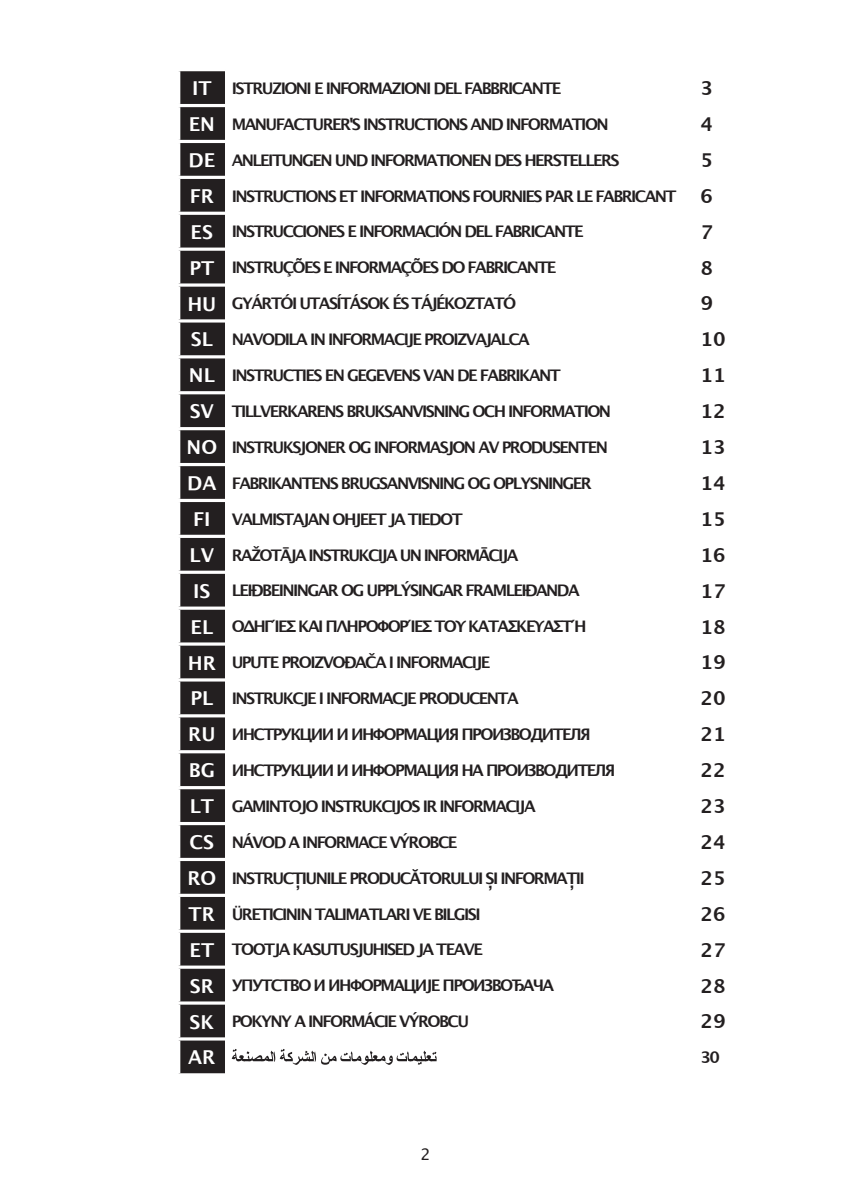
<style>
.page{position:relative;width:851px;height:1191px;background:#fff}
.page>*{position:absolute;margin:0;border:0;box-sizing:border-box;transform-origin:0 0}
.t1{font:700 19.2px "Lucida Grande";color:#fff}
.t2{font:700 19px "Lucida Grande";color:#231f20}
.t3{font:700 16px "Lucida Grande";letter-spacing:-.1em;color:#231f20}
.t4{font:16px "Lucida Grande";color:#231f20}
.s1{font-size:19.2px;color:#fff}
</style>
<div class="page">
<svg style="left:180px;top:71px;width:45px;height:1002px;background:#2d292a"></svg>
<hr style="left:177px;top:104px;width:48px;height:3px;background:#fff">
<hr style="left:177px;top:140px;width:48px;height:3px;background:#fff">
<hr style="left:177px;top:176px;width:48px;height:3px;background:#fff">
<hr style="left:177px;top:212px;width:48px;height:3px;background:#fff">
<svg style="left:178px;top:247px;width:47px;height:4px"></svg>
<svg style="left:178px;top:283px;width:47px;height:4px"></svg>
<hr style="left:177px;top:319px;width:48px;height:3px;background:#fff">
<hr style="left:177px;top:355px;width:48px;height:3px;background:#fff">
<hr style="left:177px;top:391px;width:48px;height:3px;background:#fff">
<hr style="left:177px;top:427px;width:48px;height:3px;background:#fff">
<hr style="left:177px;top:463px;width:48px;height:3px;background:#fff">
<hr style="left:177px;top:499px;width:48px;height:3px;background:#fff">
<hr style="left:177px;top:535px;width:48px;height:3px;background:#fff">
<svg style="left:178px;top:570px;width:47px;height:4px"></svg>
<svg style="left:178px;top:606px;width:47px;height:4px"></svg>
<hr style="left:177px;top:642px;width:48px;height:3px;background:#fff">
<hr style="left:177px;top:678px;width:48px;height:3px;background:#fff">
<hr style="left:177px;top:714px;width:48px;height:3px;background:#fff">
<hr style="left:177px;top:750px;width:48px;height:3px;background:#fff">
<hr style="left:177px;top:786px;width:48px;height:3px;background:#fff">
<hr style="left:177px;top:822px;width:48px;height:3px;background:#fff">
<hr style="left:177px;top:858px;width:48px;height:3px;background:#fff">
<svg style="left:178px;top:893px;width:47px;height:4px"></svg>
<svg style="left:178px;top:929px;width:47px;height:4px"></svg>
<hr style="left:177px;top:965px;width:48px;height:3px;background:#fff">
<hr style="left:177px;top:1001px;width:48px;height:3px;background:#fff">
<hr style="left:177px;top:1037px;width:48px;height:3px;background:#fff">
<svg style="left:232px;top:1049px;width:204px;height:16px"></svg>
<p class="t3" style="left:192px;top:75px;width:371px"><span class="s1">IT</span> ISTRUZIONI E INFORMAZIONI DEL FABBRICANTE</p>
<p class="t2" style="left:700px;top:73px;width:14px">3</p>
<p class="t3" style="left:189px;top:111px;width:421px"><span class="s1">EN</span> MANUFACTURER'S INSTRUCTIONS AND INFORMATION</p>
<p class="t2" style="left:700px;top:109px;width:14px">4</p>
<p class="t3" style="left:188px;top:147px;width:432px"><span class="s1">DE</span> ANLEITUNGEN UND INFORMATIONEN DES HERSTELLERS</p>
<p class="t2" style="left:700px;top:145px;width:14px">5</p>
<p class="t3" style="left:190px;top:183px;width:488px"><span class="s1">FR</span> INSTRUCTIONS ET INFORMATIONS FOURNIES PAR LE FABRICANT</p>
<p class="t2" style="left:700px;top:180px;width:14px">6</p>
<p class="t3" style="left:191px;top:219px;width:394px"><span class="s1">ES</span> INSTRUCCIONES E INFORMACIÓN DEL FABRICANTE</p>
<p class="t2" style="left:700px;top:216px;width:14px">7</p>
<p class="t3" style="left:189px;top:255px;width:368px"><span class="s1">PT</span> INSTRUÇÕES E INFORMAÇÕES DO FABRICANTE</p>
<p class="t2" style="left:700px;top:252px;width:14px">8</p>
<p class="t3" style="left:187px;top:290px;width:330px"><span class="s1">HU</span> GYÁRTÓI UTASÍTÁSOK ÉS TÁJÉKOZTATÓ</p>
<p class="t2" style="left:700px;top:288px;width:14px">9</p>
<p class="t3" style="left:191px;top:326px;width:340px"><span class="s1">SL</span> NAVODILA IN INFORMACIJE PROIZVAJALCA</p>
<p class="t2" style="left:700px;top:324px;width:27px">10</p>
<p class="t3" style="left:189px;top:362px;width:373px"><span class="s1">NL</span> INSTRUCTIES EN GEGEVENS VAN DE FABRIKANT</p>
<p class="t2" style="left:700px;top:360px;width:27px">11</p>
<p class="t3" style="left:190px;top:398px;width:423px"><span class="s1">SV</span> TILLVERKARENS BRUKSANVISNING OCH INFORMATION</p>
<p class="t2" style="left:700px;top:396px;width:27px">12</p>
<p class="t3" style="left:186px;top:434px;width:423px"><span class="s1">NO</span> INSTRUKSJONER OG INFORMASJON AV PRODUSENTEN</p>
<p class="t2" style="left:700px;top:432px;width:27px">13</p>
<p class="t3" style="left:187px;top:470px;width:406px"><span class="s1">DA</span> FABRIKANTENS BRUGSANVISNING OG OPLYSNINGER</p>
<p class="t2" style="left:700px;top:468px;width:27px">14</p>
<p class="t3" style="left:193px;top:506px;width:271px"><span class="s1">FI</span> VALMISTAJAN OHJEET JA TIEDOT</p>
<p class="t2" style="left:700px;top:503px;width:27px">15</p>
<p class="t3" style="left:189px;top:542px;width:330px"><span class="s1">LV</span> RAŽOTĀJA INSTRUKCIJA UN INFORMĀCIJA</p>
<p class="t2" style="left:700px;top:539px;width:27px">16</p>
<p class="t3" style="left:193px;top:578px;width:388px"><span class="s1">IS</span> LEIÐBEININGAR OG UPPLÝSINGAR FRAMLEIÐANDA</p>
<p class="t2" style="left:700px;top:575px;width:27px">17</p>
<p class="t3" style="left:190px;top:613px;width:397px"><span class="s1">EL</span> ΟΔΗΓΊΕΣ ΚΑΙ ΠΛΗΡΟΦΟΡΊΕΣ ΤΟΥ ΚΑΤΑΣΚΕΥΑΣΤΉ</p>
<p class="t2" style="left:700px;top:611px;width:27px">18</p>
<p class="t3" style="left:188px;top:649px;width:304px"><span class="s1">HR</span> UPUTE PROIZVOĐAČA I INFORMACIJE</p>
<p class="t2" style="left:700px;top:647px;width:27px">19</p>
<p class="t3" style="left:190px;top:685px;width:330px"><span class="s1">PL</span> INSTRUKCJE I INFORMACJE PRODUCENTA</p>
<p class="t2" style="left:700px;top:683px;width:27px">20</p>
<p class="t3" style="left:188px;top:721px;width:404px"><span class="s1">RU</span> ИНСТРУКЦИИ И ИНФОРМАЦИЯ ПРОИЗВОДИТЕЛЯ</p>
<p class="t2" style="left:700px;top:719px;width:27px">21</p>
<p class="t3" style="left:189px;top:757px;width:428px"><span class="s1">BG</span> ИНСТРУКЦИИ И ИНФОРМАЦИЯ НА ПРОИЗВОДИТЕЛЯ</p>
<p class="t2" style="left:700px;top:755px;width:27px">22</p>
<p class="t3" style="left:190px;top:793px;width:347px"><span class="s1">LT</span> GAMINTOJO INSTRUKCIJOS IR INFORMACIJA</p>
<p class="t2" style="left:700px;top:791px;width:27px">23</p>
<p class="t3" style="left:189px;top:829px;width:269px"><span class="s1">CS</span> NÁVOD A INFORMACE VÝROBCE</p>
<p class="t2" style="left:700px;top:826px;width:27px">24</p>
<p class="t3" style="left:187px;top:865px;width:399px"><span class="s1">RO</span> INSTRUCȚIUNILE PRODUCĂTORULUI ȘI INFORMAȚII</p>
<p class="t2" style="left:700px;top:862px;width:27px">25</p>
<p class="t3" style="left:189px;top:901px;width:293px"><span class="s1">TR</span> ÜRETICININ TALIMATLARI VE BILGISI</p>
<p class="t2" style="left:700px;top:898px;width:27px">26</p>
<p class="t3" style="left:189px;top:936px;width:295px"><span class="s1">ET</span> TOOTJA KASUTUSJUHISED JA TEAVE</p>
<p class="t2" style="left:700px;top:934px;width:27px">27</p>
<p class="t3" style="left:190px;top:972px;width:366px"><span class="s1">SR</span> УПУТСТВО И ИНФОРМАЦИЈЕ ПРОИЗВОЂАЧА</p>
<p class="t2" style="left:700px;top:970px;width:27px">28</p>
<p class="t3" style="left:189px;top:1008px;width:281px"><span class="s1">SK</span> POKYNY A INFORMÁCIE VÝROBCU</p>
<p class="t2" style="left:700px;top:1006px;width:27px">29</p>
<p class="t1" style="left:188px;top:1042px;width:29px">AR</p>
<p class="t3" style="left:700px;top:1044px;width:21px">30</p>
<p class="t4" style="left:420px;top:1145px;width:12px">2</p>
</div>
